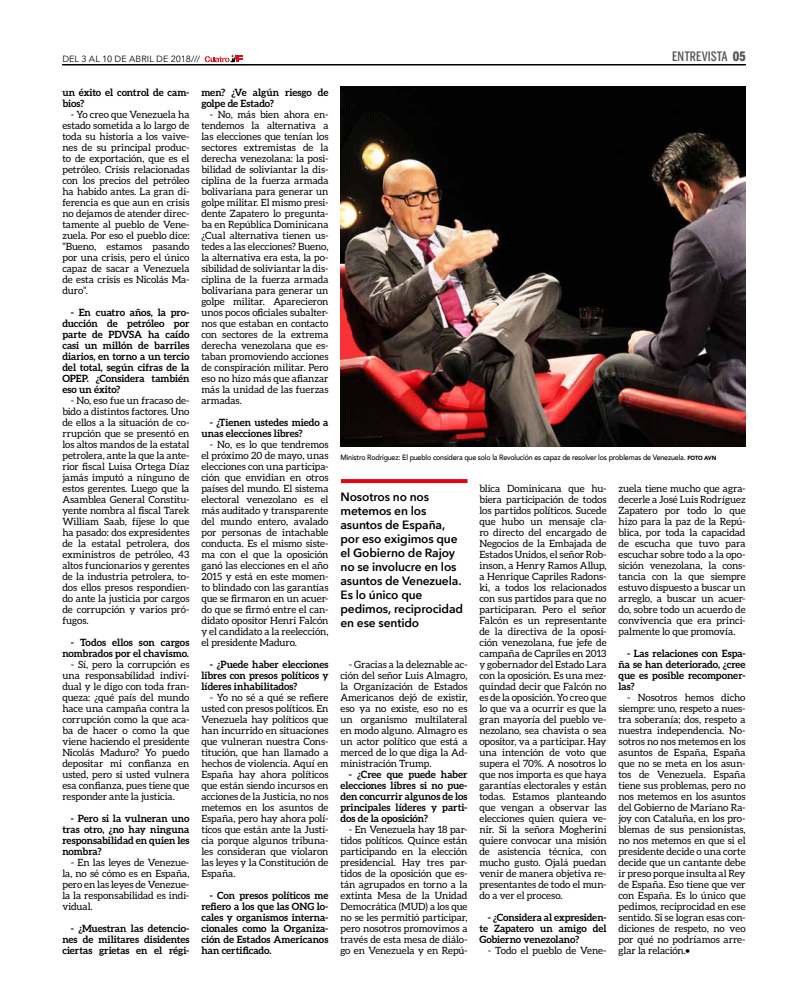
<style>
.page{position:relative;width:808px;height:1007px;background:#fff}
.page>*{position:absolute;margin:0;border:0;box-sizing:border-box;transform-origin:0 0}
.t1{font:500 13px "Benton Sans Comp";color:#575756}
.t2{font:600 12px/14px "Avenir Next";letter-spacing:-.01em;color:#000}
.t3{font:10px/11px "Aleo";letter-spacing:-.005em;color:#000;text-align:justify}
.t4{font:700 10px/11px "Aleo";color:#000;text-align:justify}
.t5{font:9px "Avenir Next";letter-spacing:.015em;color:#000}
.t6{font:500 7.6px "Avenir";letter-spacing:-.025em;color:#000;scale:.94 1}
.s1{font-weight:900}
.s2{font-weight:900;font-size:6px}
</style>
<div class="page">
<svg style="left:205px;top:54px;width:38px;height:8px"></svg>
<hr style="left:62px;top:64px;width:684px;height:1px;background:#000">
<svg style="left:341px;top:479px;width:126px;height:4px"></svg>
<img style="left:340px;top:86px;width:406px;height:360px">
<p class="t5" style="left:62px;top:54px;width:139px">DEL 3 AL 10 DE ABRIL DE 2018///</p>
<h1 class="t1" style="left:672px;top:49px;width:75px">ENTREVISTA <span class="s1">05</span></h1>
<p class="t4" style="left:62px;top:87px;width:129px">un éxito el control de cam&shy;bios?</p>
<p class="t3" style="left:62px;top:108px;width:129px;text-indent:8px">- Yo creo que Venezuela ha estado sometida a lo largo de toda su historia a los vaive&shy;nes de su principal produc&shy;to de exportación, que es el petróleo. Crisis relacionadas con los precios del petróleo ha habido antes. La gran di&shy;ferencia es que aun en crisis no dejamos de atender direc&shy;tamente al pueblo de Vene&shy;zuela. Por eso el pueblo dice: “Bueno, estamos pasando por una crisis, pero el único capaz de sacar a Venezuela de esta crisis es Nicolás Ma&shy;duro”.</p>
<p class="t4" style="left:62px;top:307px;width:129px;text-indent:8px">- En cuatro años, la pro&shy;ducción de petróleo por parte de PDVSA ha caído casi un millón de barriles diarios, en torno a un tercio del total, según cifras de la OPEP. ¿Considera también eso un éxito?</p>
<p class="t3" style="left:62px;top:394px;width:129px;text-indent:9px">- No, eso fue un fracaso de&shy;bido a distintos factores. Uno de ellos a la situación de co&shy;rrupción que se presentó en los altos mandos de la estatal petrolera, ante la que la ante&shy;rior fiscal Luisa Ortega Díaz jamás imputó a ninguno de estos gerentes. Luego que la Asamblea General Constitu&shy;yente nombra al fiscal Tarek William Saab, fíjese lo que ha pasado: dos expresidentes de la estatal petrolera, dos exministros de petróleo, 43 altos funcionarios y gerentes de la industria petrolera, to&shy;dos ellos presos respondien&shy;do ante la justicia por cargos de corrupción y varios pró&shy;fugos.</p>
<p class="t4" style="left:62px;top:637px;width:129px;text-align:right">- Todos ellos son cargos nombrados por el chavismo.</p>
<p class="t3" style="left:62px;top:658px;width:129px;text-indent:9px">- Sí, pero la corrupción es una responsabilidad indivi&shy;dual y le digo con toda fran&shy;queza: ¿qué país del mundo hace una campaña contra la corrupción como la que aca&shy;ba de hacer o como la que viene haciendo el presidente Nicolás Maduro? Yo puedo depositar mi confianza en usted, pero si usted vulnera esa confianza, pues tiene que responder ante la justicia.</p>
<p class="t4" style="left:62px;top:813px;width:129px;text-indent:9px">- Pero si la vulneran uno tras otro, ¿no hay ninguna responsabilidad en quien les nombra?</p>
<p class="t3" style="left:62px;top:856px;width:129px;text-indent:9px">- En las leyes de Venezue&shy;la, no sé cómo es en España, pero en las leyes de Venezue&shy;la la responsabilidad es indi&shy;vidual.</p>
<p class="t4" style="left:62px;top:923px;width:129px;text-indent:8px">- ¿Muestran las detencio&shy;nes de militares disidentes ciertas grietas en el régi-</p>
<p class="t4" style="left:201px;top:87px;width:129px">men? ¿Ve algún riesgo de golpe de Estado?</p>
<p class="t3" style="left:201px;top:108px;width:129px;text-indent:9px">- No, más bien ahora en&shy;tendemos la alternativa a las elecciones que tenían los sectores extremistas de la derecha venezolana: la posi&shy;bilidad de soliviantar la dis&shy;ciplina de la fuerza armada bolivariana para generar un golpe militar. El mismo presi&shy;dente Zapatero lo pregunta&shy;ba en República Dominicana ¿Cual alternativa tienen us&shy;tedes a las elecciones? Bueno, la alternativa era esta, la po&shy;sibilidad de soliviantar la dis&shy;ciplina de la fuerza armada bolivariana para generar un golpe militar. Aparecieron unos pocos oficiales subalter&shy;nos que estaban en contacto con sectores de la extrema derecha venezolana que es&shy;taban promoviendo acciones de conspiración militar. Pero eso no hizo más que afianzar más la unidad de las fuerzas armadas.</p>
<p class="t4" style="left:201px;top:417px;width:129px;text-indent:8px">- ¿Tienen ustedes miedo a unas elecciones libres?</p>
<p class="t3" style="left:201px;top:438px;width:129px;text-indent:8px">- No, es lo que tendremos el próximo 20 de mayo, unas elecciones con una participa&shy;ción que envidian en otros países del mundo. El sistema electoral venezolano es el más auditado y transparente del mundo entero, avalado por personas de intachable conducta. Es el mismo siste&shy;ma con el que la oposición ganó las elecciones en el año 2015 y está en este momen&shy;to blindado con las garantías que se firmaron en un acuer&shy;do que se firmó entre el can&shy;didato opositor Henri Falcón y el candidato a la reelección, el presidente Maduro.</p>
<p class="t4" style="left:201px;top:659px;width:129px;text-indent:8px">- ¿Puede haber elecciones libres con presos políticos y líderes inhabilitados?</p>
<p class="t3" style="left:201px;top:691px;width:129px;text-indent:8px">- Yo no sé a qué se refiere usted con presos políticos. En Venezuela hay políticos que han incurrido en situaciones que vulneran nuestra Cons&shy;titución, que han llamado a hechos de violencia. Aquí en España hay ahora políticos que están siendo incursos en acciones de la Justicia, no nos metemos en los asuntos de España, pero hay ahora polí&shy;ticos que están ante la Justi&shy;cia porque algunos tribuna&shy;les consideran que violaron las leyes y la Constitución de España.</p>
<p class="t4" style="left:201px;top:890px;width:129px;text-indent:8px">- Con presos políticos me refiero a los que las ONG lo&shy;cales y organismos interna&shy;cionales como la Organiza&shy;ción de Estados Americanos han certificado.</p>
<p class="t6" style="left:340px;top:454px;width:401px">Ministro Rodríguez: El pueblo considera que solo la Revolución es capaz de resolver los problemas de Venezuela. <span class="s2">FOTO AVN</span></p>
<p class="t2" style="left:340px;top:490px;width:124px">Nosotros no nos metemos en los asuntos de España, por eso exigimos que el Gobierno de Rajoy no se involucre en los asuntos de Venezuela.<br>Es lo único que pedimos, reciprocidad en ese sentido</p>
<p class="t3" style="left:340px;top:658px;width:129px;text-indent:8px">- Gracias a la deleznable ac&shy;ción del señor Luis Almagro, la Organización de Estados Americanos dejó de existir, eso ya no existe, eso no es un organismo multilateral en modo alguno. Almagro es un actor político que está a merced de lo que diga la Ad&shy;ministración Trump.</p>
<p class="t4" style="left:340px;top:769px;width:129px;text-indent:8px">- ¿Cree que puede haber elecciones libres si no pue&shy;den concurrir algunos de los principales líderes y parti&shy;dos de la oposición?</p>
<p class="t3" style="left:340px;top:823px;width:129px;text-indent:8px">- En Venezuela hay 18 par&shy;tidos políticos. Quince están participando en la elección presidencial. Hay tres par&shy;tidos de la oposición que es&shy;tán agrupados en torno a la extinta Mesa de la Unidad Democrática (MUD) a los que no se les permitió participar, pero nosotros promovimos a través de esta mesa de diálo&shy;go en Venezuela y en Repú-</p>
<p class="t3" style="left:479px;top:482px;width:129px">blica Dominicana que hu&shy;biera participación de todos los partidos políticos. Sucede que hubo un mensaje cla&shy;ro directo del encargado de Negocios de la Embajada de Estados Unidos, el señor Rob&shy;inson, a Henry Ramos Allup, a Henrique Capriles Radons&shy;ki, a todos los relacionados con sus partidos para que no participaran. Pero el señor Falcón es un representante de la directiva de la oposi&shy;ción venezolana, fue jefe de campaña de Capriles en 2013 y gobernador del Estado Lara con la oposición. Es una mez&shy;quindad decir que Falcón no es de la oposición. Yo creo que lo que va a ocurrir es que la gran mayoría del pueblo ve&shy;nezolano, sea chavista o sea opositor, va a participar. Hay una intención de voto que supera el 70%. A nosotros lo que nos importa es que haya garantías electorales y están todas. Estamos planteando que vengan a observar las elecciones quien quiera ve&shy;nir. Si la señora Mogherini quiere convocar una misión de asistencia técnica, con mucho gusto. Ojalá puedan venir de manera objetiva re&shy;presentantes de todo el mun&shy;do a ver el proceso.</p>
<p class="t4" style="left:479px;top:912px;width:129px;text-indent:8px">- ¿Considera al expresiden&shy;te Zapatero un amigo del Gobierno venezolano?</p>
<p class="t3" style="left:488px;top:944px;width:120px">- Todo el pueblo de Vene-</p>
<p class="t3" style="left:618px;top:482px;width:129px">zuela tiene mucho que agra&shy;decerle a José Luis Rodríguez Zapatero por todo lo que hizo para la paz de la Repú&shy;blica, por toda la capacidad de escucha que tuvo para escuchar sobre todo a la opo&shy;sición venezolana, la cons&shy;tancia con la que siempre estuvo dispuesto a buscar un arreglo, a buscar un acuer&shy;do, sobre todo un acuerdo de convivencia que era princi&shy;palmente lo que promovía.</p>
<p class="t4" style="left:618px;top:648px;width:129px;text-indent:9px">- Las relaciones con Espa&shy;ña se han deteriorado, ¿cree que es posible recomponer&shy;las?</p>
<p class="t3" style="left:618px;top:691px;width:129px;text-indent:8px">- Nosotros hemos dicho siempre: uno, respeto a nues&shy;tra soberanía; dos, respeto a nuestra independencia. No&shy;sotros no nos metemos en los asuntos de España, España que no se meta en los asun&shy;tos de Venezuela. España tiene sus problemas, pero no nos metemos en los asuntos del Gobierno de Mariano Ra&shy;joy con Cataluña, en los pro&shy;blemas de sus pensionistas, no nos metemos en que si el presidente decide o una corte decide que un cantante debe ir preso porque insulta al Rey de España. Eso tiene que ver con España. Es lo único que pedimos, reciprocidad en ese sentido. Si se logran esas con&shy;diciones de respeto, no veo por qué no podríamos arre&shy;glar la relación.•</p>
</div>
